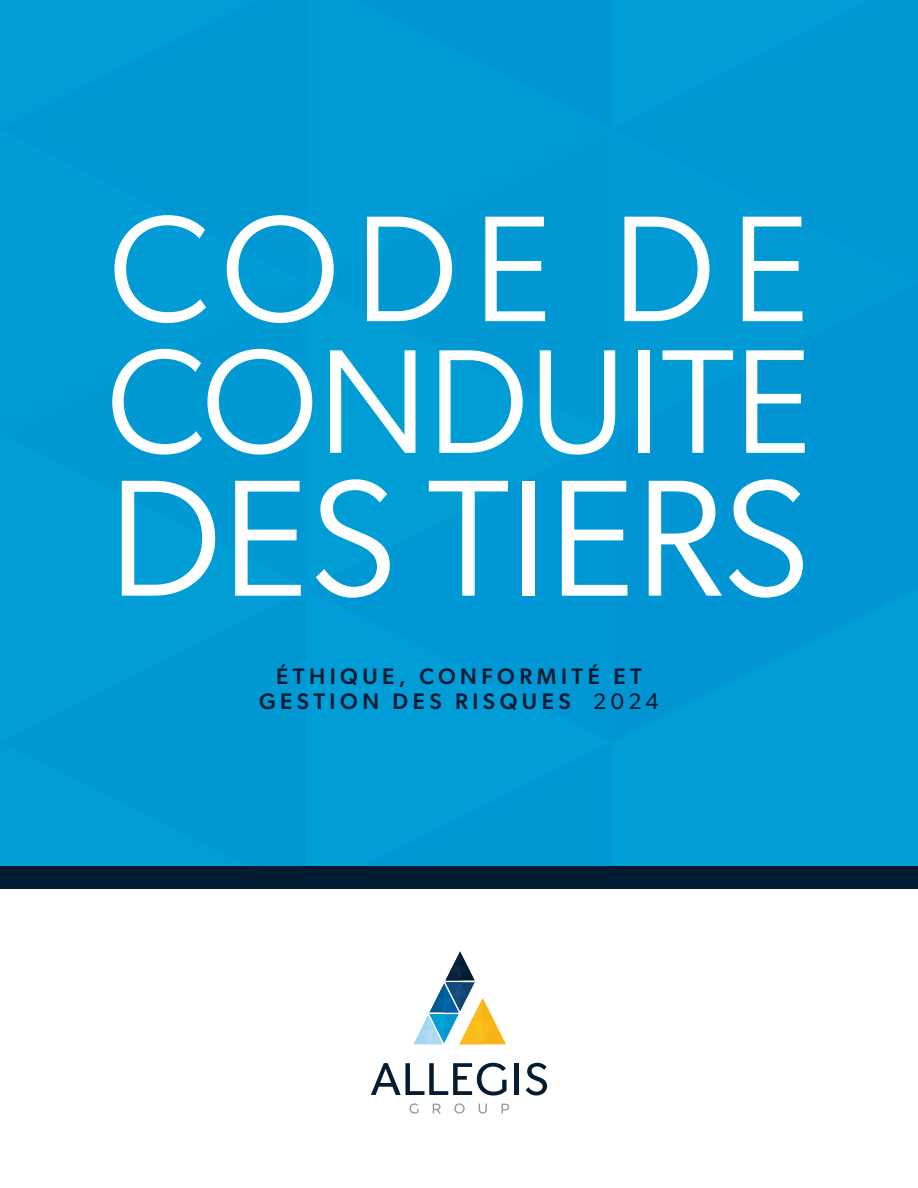
<style>
.page{position:relative;width:918px;height:1188px;background:#fff}
.page>*{position:absolute;margin:0;border:0;box-sizing:border-box;transform-origin:0 0}
.t1{font:166.5px "Gibson";color:#fff}
.t2{font:151.5px "Gibson";letter-spacing:.1em;color:#fff}
.t3{font:148.5px "Gibson";color:#fff}
.t4{font:500 22.5px/25.5px "Gibson";letter-spacing:.2em;color:#021b32;text-align:center}
.s1{font-weight:400}
</style>
<div class="page">
<div style="left:0;top:0;width:918px;height:866px;background:#019ad5"></div>
<div style="left:0;top:866px;width:918px;height:89px;background:#021b32"></div>
<div style="left:0;top:890px;width:918px;height:298px;background:#fff"></div>
<svg style="left:371px;top:1063px;width:136px;height:33px"></svg>
<hr style="left:514px;top:1063px;width:4px;height:32px;background:#051c30">
<svg style="left:526px;top:1063px;width:21px;height:32px"></svg>
<svg style="left:409px;top:1103px;width:10px;height:11px"></svg>
<svg style="left:433px;top:1104px;width:8px;height:10px"></svg>
<svg style="left:454px;top:1103px;width:11px;height:11px"></svg>
<svg style="left:479px;top:1104px;width:8px;height:10px"></svg>
<svg style="left:502px;top:1104px;width:7px;height:10px"></svg>
<svg style="left:413px;top:951px;width:93px;height:93px"></svg>
<h2 class="t2" style="left:108px;top:178px;width:703px">CODE DE</h2>
<h3 class="t3" style="left:106px;top:312px;width:707px">CONDUITE</h3>
<h1 class="t1" style="left:108px;top:438px;width:703px">DES TIERS</h1>
<p class="t4" style="left:259px;top:663px;width:401px">ÉTHIQUE, CONFORMITÉ ET<br>GESTION DES RISQUES <span class="s1">2024</span></p>
</div>
